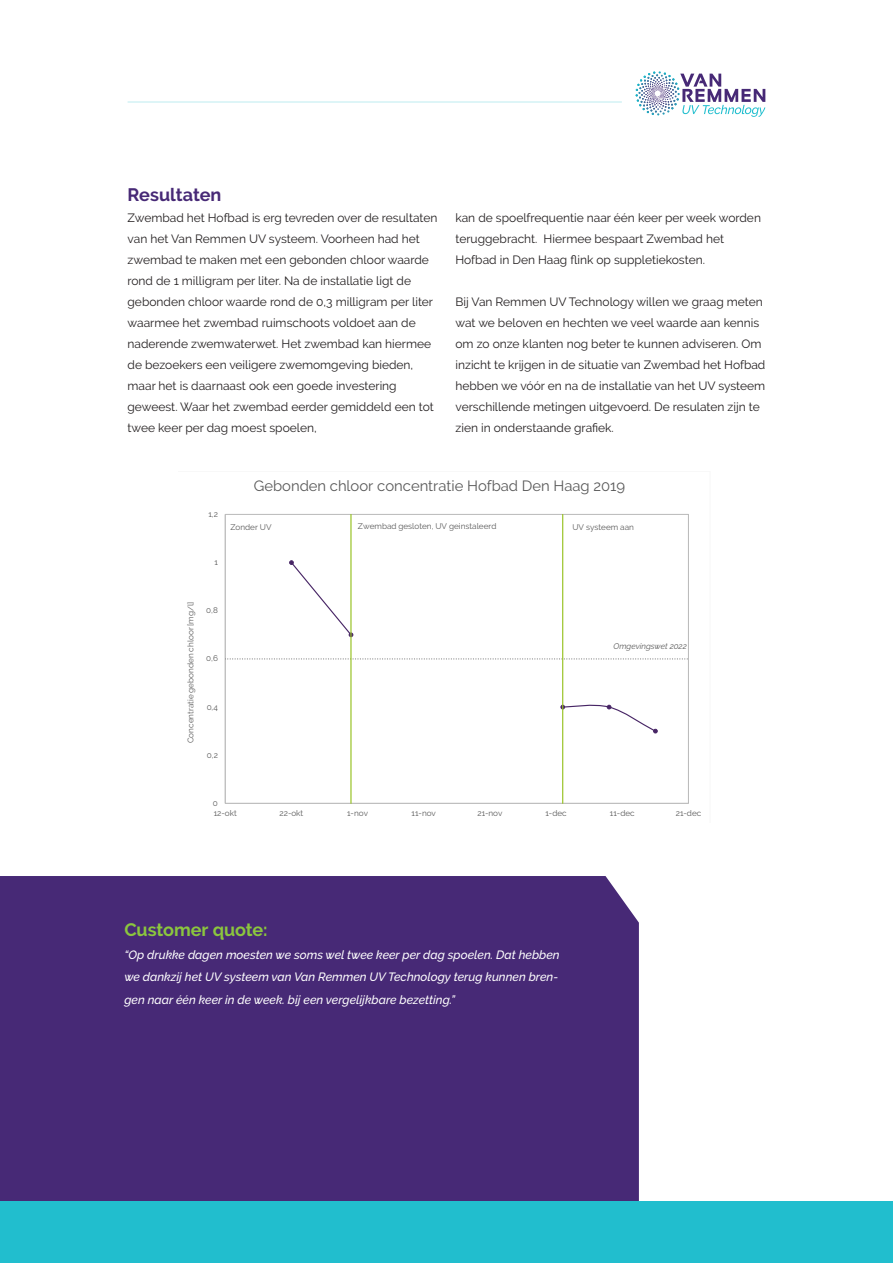
<style>
.page{position:relative;width:893px;height:1263px;background:#fff}
.page>*{position:absolute;margin:0;border:0;box-sizing:border-box;transform-origin:0 0}
.Titels{font:700 18px "Raleway";letter-spacing:-.005em;color:#8bc63e}
.body{font:700 18px "Raleway";color:#472976}
.t1{font:14.85px "Raleway";color:#595959}
.body-2{font:12px/21px "Raleway";color:#231f20}
.body-3{font:italic 500 12px/22.5px "Raleway";color:#fff}
.t2{font:8.1px "Raleway";color:#595959}
.t3{font:italic 8.1px "Raleway";letter-spacing:-.005em;color:#595959}
</style>
<div class="page">
<div style="left:0;top:876px;width:639px;height:325px;background:#472976"></div>
<div style="left:0;top:1201px;width:893px;height:62px;background:#21bece"></div>
<svg style="left:636px;top:71px;width:129px;height:46px"></svg>
<hr style="left:128px;top:101px;width:494px;height:2px;background:#21bece">
<svg style="left:224px;top:514px;width:465px;height:290px"></svg>
<p class="body" style="left:128px;top:184px;width:95px">Resultaten</p>
<p class="body-2" style="left:128px;top:207px;width:311px">Zwembad het Hofbad is erg tevreden over de resultaten van het Van Remmen UV systeem. Voorheen had het zwembad te maken met een gebonden chloor waarde rond de 1 milligram per liter. Na de installatie ligt de gebonden chloor waarde rond de 0,3 milligram per liter waarmee het zwembad ruimschoots voldoet aan de naderende zwemwaterwet. Het zwembad kan hiermee de bezoekers een veiligere zwemomgeving bieden, maar het is daarnaast ook een goede investering geweest. Waar het zwembad eerder gemiddeld een tot twee keer per dag moest spoelen,</p>
<p class="body-2" style="left:455px;top:207px;width:307px">kan de spoelfrequentie naar één keer per week worden teruggebracht. Hiermee bespaart Zwembad het<br>Hofbad in Den Haag flink op suppletiekosten.</p>
<p class="body-2" style="left:455px;top:291px;width:311px">Bij Van Remmen UV Technology willen we graag meten wat we beloven en hechten we veel waarde aan kennis om zo onze klanten nog beter te kunnen adviseren. Om inzicht te krijgen in de situatie van Zwembad het Hofbad hebben we vóór en na de installatie van het UV systeem verschillende metingen uitgevoerd. De resulaten zijn te zien in onderstaande grafiek.</p>
<p class="t2" style="left:208px;top:509px;width:11px">1,2</p>
<p class="t2" style="left:214px;top:557px;width:5px">1</p>
<p class="t1" style="left:254px;top:477px;width:373px">Gebonden chloor concentratie Hofbad Den Haag 2019</p>
<p class="t2" style="left:230px;top:522px;width:43px">Zonder UV</p>
<p class="t2" style="left:358px;top:521px;width:140px">Zwembad gesloten, UV geinstaleerd</p>
<p class="t2" style="left:572px;top:523px;width:63px">UV systeem aan</p>
<p class="t2" style="left:186px;top:743px;width:143px;rotate:-90deg">Concentratie gebonden chloor [mg/l]</p>
<p class="t2" style="left:206px;top:606px;width:13px">0,8</p>
<p class="t2" style="left:206px;top:654px;width:13px">0,6</p>
<p class="t2" style="left:207px;top:702px;width:13px">0,4</p>
<p class="t2" style="left:207px;top:750px;width:13px">0,2</p>
<p class="t3" style="left:613px;top:641px;width:75px">Omgevingswet 2022</p>
<p class="t2" style="left:213px;top:798px;width:6px">0</p>
<p class="t2" style="left:214px;top:808px;width:25px">12-okt</p>
<p class="t2" style="left:280px;top:808px;width:25px">22-okt</p>
<p class="t2" style="left:347px;top:808px;width:22px">1-nov</p>
<p class="t2" style="left:412px;top:808px;width:26px">11-nov</p>
<p class="t2" style="left:477px;top:808px;width:27px">21-nov</p>
<p class="t2" style="left:545px;top:808px;width:23px">1-dec</p>
<p class="t2" style="left:610px;top:808px;width:26px">11-dec</p>
<p class="t2" style="left:676px;top:808px;width:27px">21-dec</p>
<p class="Titels" style="left:124px;top:919px;width:145px">Customer quote:</p>
<p class="body-3" style="left:124px;top:943px;width:437px">“Op drukke dagen moesten we soms wel twee keer per dag spoelen. Dat hebben we dankzij het UV systeem van Van Remmen UV Technology terug kunnen bren&shy;gen naar één keer in de week. bij een vergelijkbare bezetting.”</p>
</div>
